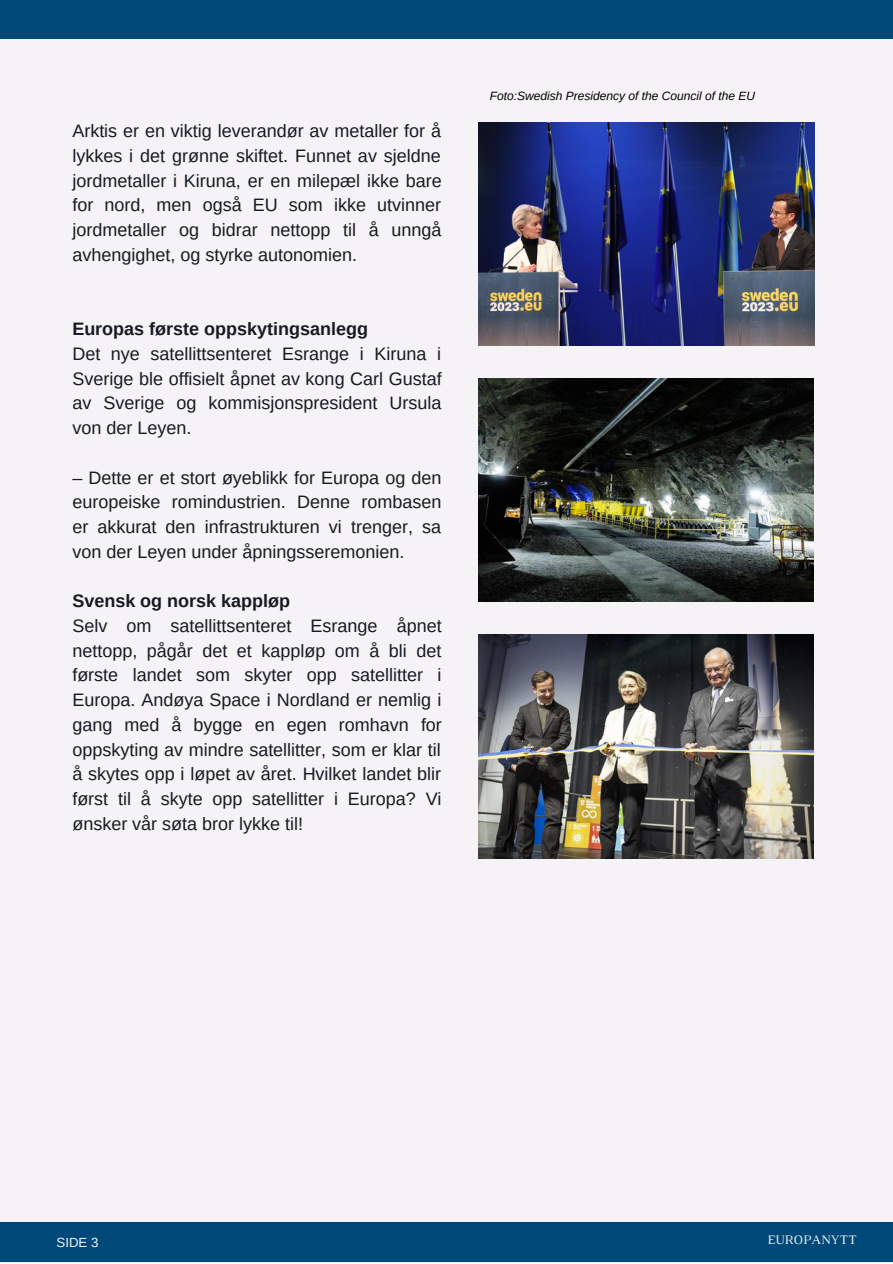
<style>
.page{position:relative;width:893px;height:1264px;background:#fff}
.page>*{position:absolute;margin:0;border:0;box-sizing:border-box;transform-origin:0 0}
.t1{font:18px/24.8px "Arimo";color:#171a23;text-align:justify}
.t2{font:700 18px "Arimo";color:#171a23}
.t3{font:13.2px "Luthier";color:#f5f3f5}
.t4{font:13.2px "Arimo";color:#f5f3f5}
.t5{font:italic 12px "Arimo";color:#000}
</style>
<div class="page">
<div style="left:0;top:0;width:892px;height:1262px;background:#f5f3f5"></div>
<div style="left:0;top:1222px;width:892px;height:40px;background:#004877"></div>
<div style="left:0;top:0;width:892px;height:39px;background:#004877"></div>
<img style="left:479px;top:122px;width:335px;height:224px">
<img style="left:478px;top:378px;width:335px;height:224px">
<img style="left:478px;top:634px;width:335px;height:224px">
<p class="t1" style="left:72px;top:118px;width:371px">Arktis er en viktig leverandør av metaller for å lykkes i det grønne skiftet. Funnet av sjeldne jordmetaller i Kiruna, er en milepæl ikke bare for nord, men også EU som ikke utvinner jordmetaller og bidrar nettopp til å unngå avhengighet, og styrke autonomien.</p>
<p class="t2" style="left:72px;top:319px;width:297px">Europas første oppskytingsanlegg</p>
<p class="t1" style="left:72px;top:341px;width:371px">Det nye satellittsenteret Esrange i Kiruna i Sverige ble offisielt åpnet av kong Carl Gustaf av Sverige og kommisjonspresident Ursula von der Leyen.</p>
<p class="t1" style="left:72px;top:465px;width:370px">– Dette er et stort øyeblikk for Europa og den europeiske romindustrien. Denne rombasen er akkurat den infrastrukturen vi trenger, sa von der Leyen under åpningsseremonien.</p>
<p class="t2" style="left:72px;top:591px;width:219px">Svensk og norsk kappløp</p>
<p class="t1" style="left:72px;top:613px;width:371px">Selv om satellittsenteret Esrange åpnet nettopp, pågår det et kappløp om å bli det første landet som skyter opp satellitter i Europa. Andøya Space i Nordland er nemlig i gang med å bygge en egen romhavn for oppskyting av mindre satellitter, som er klar til å skytes opp i løpet av året. Hvilket landet blir først til å skyte opp satellitter i Europa? Vi ønsker vår søta bror lykke til!</p>
<p class="t5" style="left:490px;top:89px;width:267px">Foto:Swedish Presidency of the Council of the EU</p>
<p class="t4" style="left:57px;top:1235px;width:43px">SIDE 3</p>
<p class="t3" style="left:767px;top:1235px;width:91px">EUROPANYTT</p>
</div>
